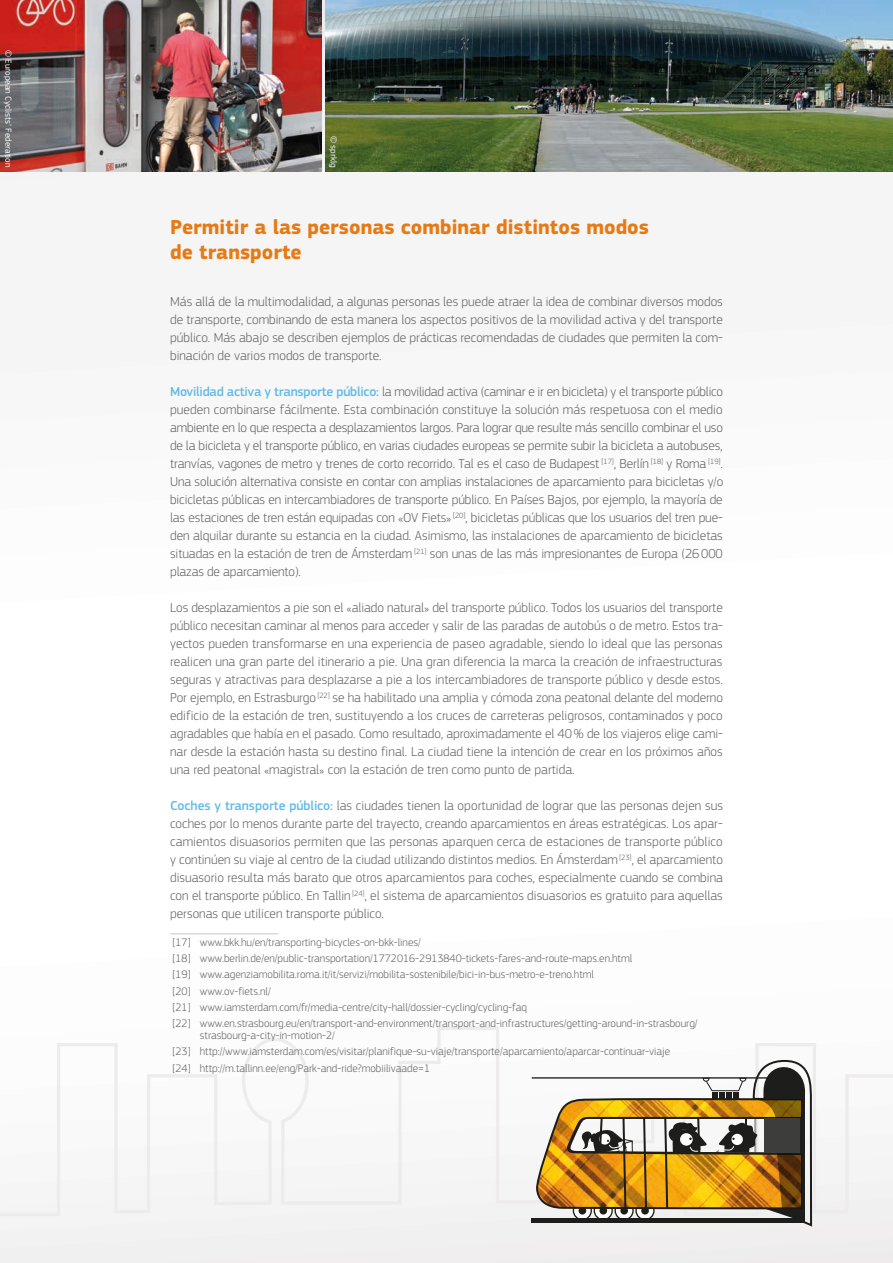
<style>
.page{position:relative;width:893px;height:1263px;background:#fff}
.page>*{position:absolute;margin:0;border:0;box-sizing:border-box;transform-origin:0 0}
.t1{font:700 21px/25.2px "EC Square Sans Pro";color:#e67a14}
.t2{font:300 13.5px/18px "EC Square Sans Pro";color:#646463;text-align:justify}
.t3{font:300 11.25px/16.2px "EC Square Sans Pro";color:#646463}
.t4{font:9px "EC Square Sans Pro";color:#fff}
.s1{font-weight:500;color:#62bbe8}
</style>
<div class="page">
<svg style="left:310px;top:1027px;width:583px;height:191px"></svg>
<svg style="left:0;top:1038px;width:310px;height:180px"></svg>
<svg style="left:531px;top:1057px;width:283px;height:171px"></svg>
<img style="left:0;top:0;width:322px;height:171px">
<img style="left:326px;top:0;width:567px;height:171px">
<hr style="left:170px;top:933px;width:108px;height:1px;background:#c7c7c6">
<p class="t4" style="left:14px;top:49px;width:120px;rotate:90deg">© European Cyclists’ Federation</p>
<p class="t4" style="left:339px;top:136px;width:33px;rotate:90deg">© sprklg</p>
<h1 class="t1" style="left:170px;top:215px;width:480px">Permitir a las personas combinar distintos modos de transporte</h1>
<p class="t2" style="left:170px;top:292px;width:554px">Más allá de la multimodalidad, a algunas personas les puede atraer la idea de combinar diversos modos de transporte, combinando de esta manera los aspectos positivos de la movilidad activa y del transporte público. Más abajo se describen ejemplos de prácticas recomendadas de ciudades que permiten la com&shy;binación de varios modos de transporte.</p>
<p class="t2" style="left:170px;top:382px;width:555px"><span class="s1">Movilidad activa y transporte público:</span> la movilidad activa (caminar e ir en bicicleta) y el transporte público pueden combinarse fácilmente. Esta combinación constituye la solución más respetuosa con el medio ambiente en lo que respecta a desplazamientos largos. Para lograr que resulte más sencillo combinar el uso de la bicicleta y el transporte público, en varias ciudades europeas se permite subir la bicicleta a autobuses, tranvías, vagones de metro y trenes de corto recorrido. Tal es el caso de Budapest <sup>[17]</sup>, Berlín <sup>[18]</sup> y Roma <sup>[19]</sup>.<br>Una solución alternativa consiste en contar con amplias instalaciones de aparcamiento para bicicletas y/o bicicletas públicas en intercambiadores de transporte público. En Países Bajos, por ejemplo, la mayoría de las estaciones de tren están equipadas con «OV Fiets» <sup>[20]</sup>, bicicletas públicas que los usuarios del tren pue&shy;den alquilar durante su estancia en la ciudad. Asimismo, las instalaciones de aparcamiento de bicicletas situadas en la estación de tren de Ámsterdam <sup>[21]</sup> son unas de las más impresionantes de Europa (26000 plazas de aparcamiento).</p>
<p class="t2" style="left:170px;top:598px;width:554px">Los desplazamientos a pie son el «aliado natural» del transporte público. Todos los usuarios del transporte público necesitan caminar al menos para acceder y salir de las paradas de autobús o de metro. Estos tra&shy;yectos pueden transformarse en una experiencia de paseo agradable, siendo lo ideal que las personas realicen una gran parte del itinerario a pie. Una gran diferencia la marca la creación de infraestructuras seguras y atractivas para desplazarse a pie a los intercambiadores de transporte público y desde estos.<br>Por ejemplo, en Estrasburgo <sup>[22]</sup> se ha habilitado una amplia y cómoda zona peatonal delante del moderno edificio de la estación de tren, sustituyendo a los cruces de carreteras peligrosos, contaminados y poco agradables que había en el pasado. Como resultado, aproximadamente el 40% de los viajeros elige cami&shy;nar desde la estación hasta su destino final. La ciudad tiene la intención de crear en los próximos años una red peatonal «magistral» con la estación de tren como punto de partida.</p>
<p class="t2" style="left:170px;top:796px;width:554px"><span class="s1">Coches y transporte público:</span> las ciudades tienen la oportunidad de lograr que las personas dejen sus coches por lo menos durante parte del trayecto, creando aparcamientos en áreas estratégicas. Los apar&shy;camientos disuasorios permiten que las personas aparquen cerca de estaciones de transporte público y continúen su viaje al centro de la ciudad utilizando distintos medios. En Ámsterdam <sup>[23]</sup>, el aparcamiento disuasorio resulta más barato que otros aparcamientos para coches, especialmente cuando se combina con el transporte público. En Tallin <sup>[24]</sup>, el sistema de aparcamientos disuasorios es gratuito para aquellas personas que utilicen transporte público.</p>
<p class="t3" style="left:173px;top:934px;width:526px">[17] www.bkk.hu/en/transporting-bicycles-on-bkk-lines/<br>[18] www.berlin.de/en/public-transportation/1772016-2913840-tickets-fares-and-route-maps.en.html<br>[19] www.agenziamobilita.roma.it/it/servizi/mobilita-sostenibile/bici-in-bus-metro-e-treno.html<br>[20] www.ov-fiets.nl/<br>[21] www.iamsterdam.com/fr/media-centre/city-hall/dossier-cycling/cycling-faq<br>[22] www.en.strasbourg.eu/en/transport-and-environment/transport-and-infrastructures/getting-around-in-strasbourg/</p>
<p class="t3" style="left:173px;top:1027px;width:499px;text-indent:27px">strasbourg-a-city-in-motion-2/<br>[23] http://www.iamsterdam.com/es/visitar/planifique-su-viaje/transporte/aparcamiento/aparcar-continuar-viaje [24] http://m.tallinn.ee/eng/Park-and-ride?mobiilivaade=1</p>
</div>
